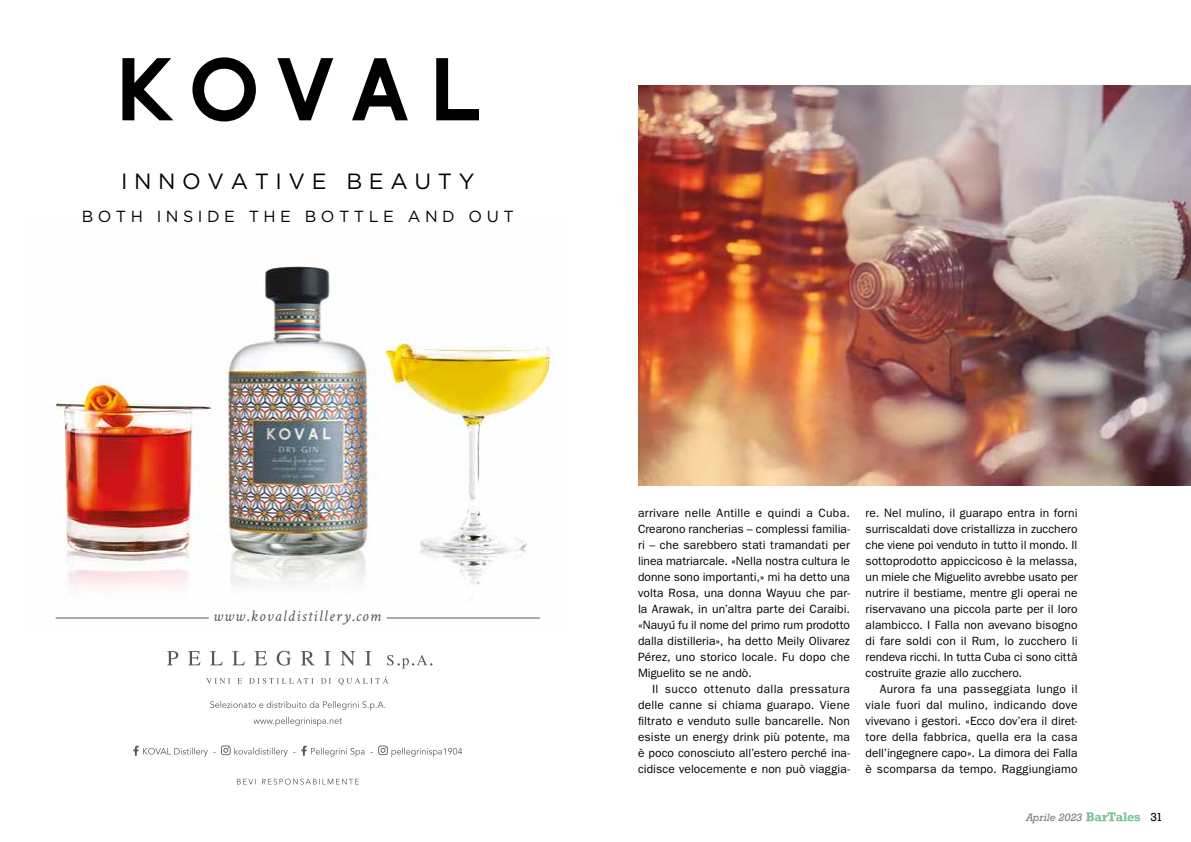
<style>
.page{position:relative;width:1191px;height:842px;background:#fff}
.page>*{position:absolute;margin:0;border:0;box-sizing:border-box;transform-origin:0 0}
.t1{font:22px "Gotham HTF";letter-spacing:.3em;color:#000}
.t2{font:16px "Gotham HTF";letter-spacing:.28em;color:#000}
.t3{font:italic 16px "Crimson Text";letter-spacing:.08em;color:#575756}
.t4{font:12px/16px "ITC Franklin Gothic Std";letter-spacing:.005em;color:#000;text-align:justify}
.t5{font:12px "Rockwell";color:#000}
.t6{font:italic 10px "Rockwell";color:#7c7b7b}
</style>
<div class="page">
<img style="left:49px;top:266px;width:505px;height:353px">
<svg style="left:192px;top:57px;width:64px;height:64px"></svg>
<svg style="left:277px;top:58px;width:56px;height:62px"></svg>
<svg style="left:436px;top:58px;width:43px;height:62px"></svg>
<svg style="left:352px;top:58px;width:56px;height:62px"></svg>
<svg style="left:122px;top:58px;width:51px;height:62px"></svg>
<svg style="left:237px;top:779px;width:122px;height:6px"></svg>
<svg style="left:133px;top:745px;width:329px;height:12px"></svg>
<svg style="left:253px;top:717px;width:89px;height:9px"></svg>
<svg style="left:210px;top:701px;width:175px;height:9px"></svg>
<svg style="left:167px;top:651px;width:11px;height:14px"></svg>
<svg style="left:188px;top:651px;width:12px;height:14px"></svg>
<svg style="left:210px;top:651px;width:13px;height:14px"></svg>
<svg style="left:232px;top:651px;width:13px;height:14px"></svg>
<svg style="left:254px;top:651px;width:13px;height:14px"></svg>
<svg style="left:277px;top:651px;width:14px;height:15px"></svg>
<svg style="left:301px;top:651px;width:14px;height:14px"></svg>
<svg style="left:324px;top:651px;width:7px;height:14px"></svg>
<svg style="left:340px;top:651px;width:15px;height:14px"></svg>
<svg style="left:365px;top:651px;width:6px;height:14px"></svg>
<svg style="left:206px;top:678px;width:24px;height:6px"></svg>
<svg style="left:237px;top:678px;width:5px;height:6px"></svg>
<svg style="left:249px;top:678px;width:64px;height:6px"></svg>
<svg style="left:321px;top:678px;width:10px;height:6px"></svg>
<svg style="left:338px;top:676px;width:50px;height:9px"></svg>
<svg style="left:387px;top:655px;width:45px;height:13px"></svg>
<hr style="left:387px;top:618px;width:153px;height:1px;background:#5f5c5c">
<hr style="left:56px;top:618px;width:153px;height:1px;background:#5f5c5c">
<img style="left:638px;top:85px;width:553px;height:400px">
<svg style="left:1086px;top:812px;width:54px;height:9px"></svg>
<h1 class="t1" style="left:121px;top:169px;width:355px">INNOVATIVE BEAUTY</h1>
<h2 class="t2" style="left:82px;top:208px;width:433px">BOTH INSIDE THE BOTTLE AND OUT</h2>
<h2 class="t3" style="left:213px;top:607px;width:169px">www.kovaldistillery.com</h2>
<p class="t4" style="left:638px;top:505px;width:213px">arrivare nelle Antille e quindi a Cuba.<br>Crearono rancherias – complessi familia&shy;ri – che sarebbero stati tramandati per linea matriarcale. «Nella nostra cultura le donne sono importanti,» mi ha detto una volta Rosa, una donna Wayuu che par&shy;la Arawak, in un’altra parte dei Caraibi. «Nauyú fu il nome del primo rum prodotto dalla distilleria», ha detto Meily Olivarez Pérez, uno storico locale. Fu dopo che Miguelito se ne andò.</p>
<p class="t4" style="left:638px;top:681px;width:213px;text-indent:14px">Il succo ottenuto dalla pressatura delle canne si chiama guarapo. Viene filtrato e venduto sulle bancarelle. Non esiste un energy drink più potente, ma è poco conosciuto all’estero perché ina&shy;cidisce velocemente e non può viaggia-</p>
<p class="t4" style="left:865px;top:505px;width:213px">re. Nel mulino, il guarapo entra in forni surriscaldati dove cristallizza in zucchero che viene poi venduto in tutto il mondo. Il sottoprodotto appiccicoso è la melassa, un miele che Miguelito avrebbe usato per nutrire il bestiame, mentre gli operai ne riservavano una piccola parte per il loro alambicco. I Falla non avevano bisogno di fare soldi con il Rum, lo zucchero li rendeva ricchi. In tutta Cuba ci sono città costruite grazie allo zucchero.</p>
<p class="t4" style="left:865px;top:681px;width:213px;text-indent:14px">Aurora fa una passeggiata lungo il viale fuori dal mulino, indicando dove vivevano i gestori. «Ecco dov’era il diret&shy;tore della fabbrica, quella era la casa dell’ingegnere capo». La dimora dei Falla è scomparsa da tempo. Raggiungiamo</p>
<p class="t6" style="left:1026px;top:811px;width:57px">Aprile 2023</p>
<p class="t5" style="left:1150px;top:810px;width:14px">31</p>
</div>
